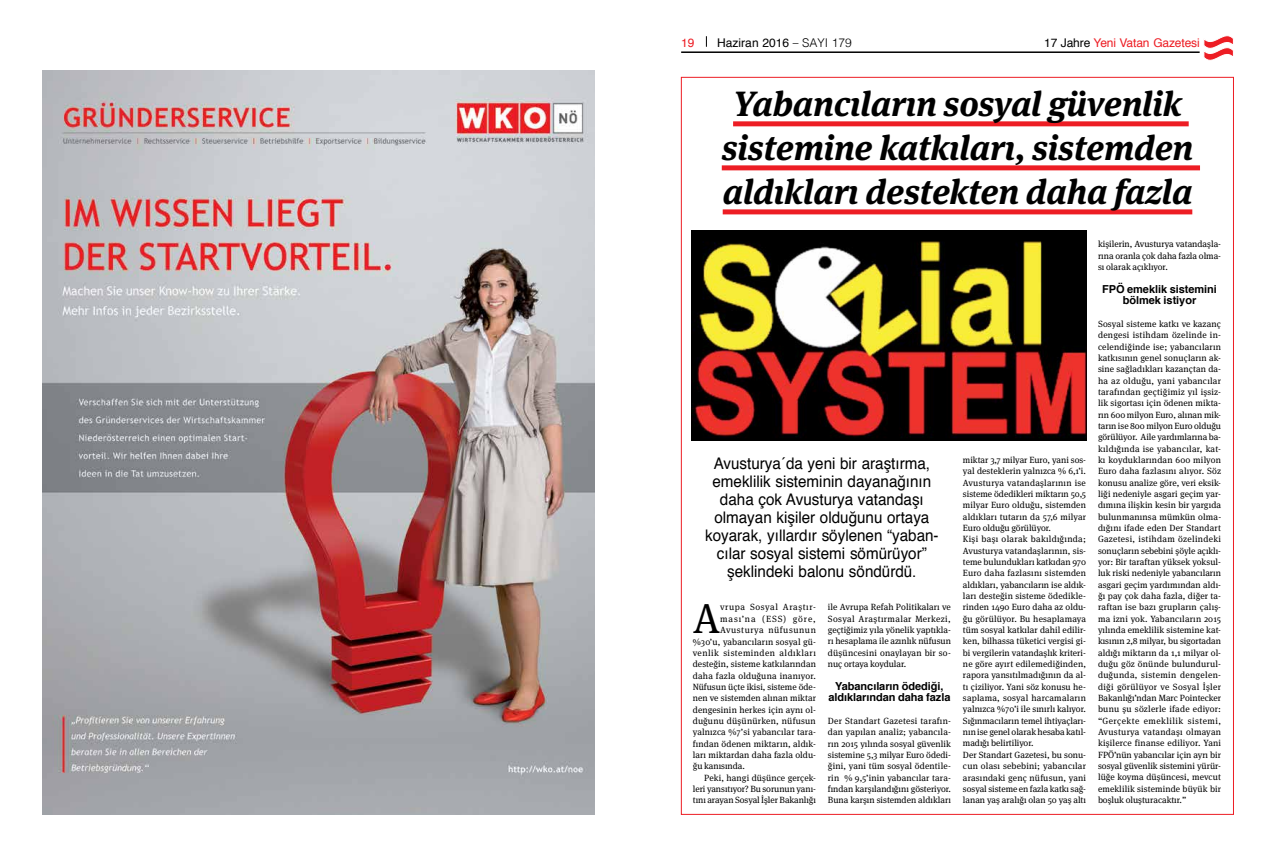
<style>
.page{position:relative;width:1276px;height:851px;background:#fff}
.page>*{position:absolute;margin:0;border:0;box-sizing:border-box;transform-origin:0 0}
.t1{font:41.9px "Meta Serif Pro";color:#000}
.t2{font:italic 700 35px/44px "Meta Serif Pro";letter-spacing:-.005em;color:#000;text-align:center}
.t3{font:16px/18px "Helvetica";color:#000;text-align:center;scale:.95 1}
.t4{font:12px "Helvetica";letter-spacing:-.01em;color:#ed1d24}
.t5{font:12px "Helvetica";color:#000}
.t6{font:700 11px/11.3px "Helvetica";letter-spacing:-.005em;color:#000;text-align:center}
.t7{font:9px/11.3px "Meta Serif Pro";letter-spacing:.005em;color:#000;text-align:justify}
.t8{font:9px "Meta Serif Pro";letter-spacing:.05em;color:#000}
.t9{font:9px "Meta Serif Pro";letter-spacing:.06em;color:#000}
.t10{font:9px "Meta Serif Pro";letter-spacing:.055em;color:#000}
.t11{font:9px "Meta Serif Pro";letter-spacing:.095em;color:#000}
.s1{font-family:"Meta Serif Pro";font-style:italic}
.s2{font-weight:300}
.s3{color:#000}
</style>
<div class="page">
<hr style="left:681px;top:51px;width:518px;height:2px;background:#000">
<svg style="left:1204px;top:35px;width:29px;height:26px"></svg>
<div style="left:733px;top:121px;width:455px;height:5px;background:#ed1d24"></div>
<div style="left:722px;top:165px;width:478px;height:5px;background:#ed1d24"></div>
<div style="left:722px;top:209px;width:470px;height:5px;background:#ed1d24"></div>
<img style="left:692px;top:230px;width:394px;height:210px">
<img style="left:42px;top:71px;width:553px;height:743px">
<h3 class="t4" style="left:681px;top:33px;width:15px">19</h3>
<h3 class="t5" style="left:717px;top:33px;width:136px">Haziran 2016 <span class="s1">–</span> <span class="s2">SAYI 179</span></h3>
<h3 class="t4" style="left:1044px;top:33px;width:157px"><span class="s3">17 Jahre</span> Yeni Vatan Gazetesi</h3>
<h2 class="t2" style="left:722px;top:79px;width:473px">Yabancıların sosyal güvenlik sistemine katkıları, sistemden aldıkları destekten daha fazla</h2>
<h3 class="t3" style="left:705px;top:454px;width:247px">Avusturya´da yeni bir araştırma, emeklilik sisteminin dayanağının daha çok Avusturya vatandaşı olmayan kişiler olduğunu ortaya koyarak, yıllardır söylenen “yaban&shy;cılar sosyal sistemi sömürüyor” şeklindeki balonu söndürdü.</h3>
<h1 class="t1" style="left:693px;top:588px;width:29px">A</h1>
<p class="t9" style="left:720px;top:600px;width:97px">vrupa Sosyal Araştır-</p>
<p class="t11" style="left:720px;top:612px;width:97px">ması’na (ESS) göre,</p>
<p class="t10" style="left:720px;top:623px;width:97px">Avusturya nüfusunun</p>
<p class="t7" style="left:693px;top:635px;width:125px">%30’u, yabancıların sosyal gü-</p>
<p class="t8" style="left:693px;top:646px;width:125px">venlik sisteminden aldıkları</p>
<p class="t7" style="left:693px;top:657px;width:125px">desteğin, sisteme katkılarından</p>
<p class="t7" style="left:693px;top:669px;width:124px">daha fazla olduğuna inanıyor.</p>
<p class="t7" style="left:693px;top:680px;width:125px">Nüfusun üçte ikisi, sisteme öde-</p>
<p class="t7" style="left:693px;top:691px;width:125px">nen ve sistemden alınan miktar</p>
<p class="t7" style="left:693px;top:703px;width:125px">dengesinin herkes için aynı ol-</p>
<p class="t7" style="left:693px;top:714px;width:124px">duğunu düşünürken, nüfusun</p>
<p class="t7" style="left:693px;top:725px;width:125px">yalnızca %7’si yabancılar tara-</p>
<p class="t7" style="left:693px;top:737px;width:125px">fından ödenen miktarın, aldık-</p>
<p class="t7" style="left:693px;top:748px;width:125px">ları miktardan daha fazla oldu-</p>
<p class="t7" style="left:693px;top:759px;width:54px">ğu kanısında.</p>
<p class="t7" style="left:704px;top:771px;width:113px">Peki, hangi düşünce gerçek-</p>
<p class="t7" style="left:693px;top:782px;width:125px">leri yansıtıyor? Bu sorunun yanı-</p>
<p class="t7" style="left:693px;top:793px;width:125px">tını arayan Sosyal İşler Bakanlığı</p>
<p class="t7" style="left:828px;top:601px;width:125px">ile Avrupa Refah Politikaları ve Sosyal Araştırmalar Merkezi, geçtiğimiz yıla yönelik yaptıkla&shy;rı hesaplama ile azınlık nüfusun düşüncesini onaylayan bir so&shy;nuç ortaya koydular.</p>
<p class="t6" style="left:828px;top:680px;width:124px">Yabancıların ödediği, aldıklarından daha fazla</p>
<p class="t7" style="left:828px;top:714px;width:125px">Der Standart Gazetesi tarafın&shy;dan yapılan analiz; yabancıla&shy;rın 2015 yılında sosyal güvenlik sistemine 5,3 milyar Euro ödedi&shy;ğini, yani tüm sosyal ödentile&shy;rin % 9,5’inin yabancılar tara&shy;fından karşılandığını gösteriyor.<br>Buna karşın sistemden aldıkları</p>
<p class="t7" style="left:963px;top:453px;width:125px;text-align:left">miktar 3,7 milyar Euro, yani sos&shy;yal desteklerin yalnızca % 6,1’i.<br>Avusturya vatandaşlarının ise sisteme ödedikleri miktarın 50,5 milyar Euro olduğu, sistemden aldıkları tutarın da 57,6 milyar<br>Euro olduğu görülüyor.<br>Kişi başı olarak bakıldığında;<br>Avusturya vatandaşlarının, sis&shy;teme bulundukları katkıdan 970<br>Euro daha fazlasını sistemden aldıkları, yabancıların ise aldık&shy;ları desteğin sisteme ödedikle&shy;rinden 1490 Euro daha az oldu&shy;ğu görülüyor. Bu hesaplamaya tüm sosyal katkılar dahil edilir&shy;ken, bilhassa tüketici vergisi gi&shy;bi vergilerin vatandaşlık kriteri&shy;ne göre ayırt edilemediğinden, rapora yansıtılmadığının da al&shy;tı çiziliyor. Yani söz konusu he&shy;saplama, sosyal harcamaların yalnızca %70’i ile sınırlı kalıyor.<br>Sığınmacıların temel ihtiyaçları&shy;nın ise genel olarak hesaba katıl&shy;madığı belirtiliyor.<br>Der Standart Gazetesi, bu sonu&shy;cun olası sebebini; yabancılar arasındaki genç nüfusun, yani sosyal sisteme en fazla katkı sağ&shy;lanan yaş aralığı olan 50 yaş altı</p>
<p class="t7" style="left:1098px;top:238px;width:125px">kişilerin, Avusturya vatandaşla&shy;rına oranla çok daha fazla olma&shy;sı olarak açıklıyor.</p>
<p class="t6" style="left:1102px;top:283px;width:116px">FPÖ emeklik sistemini bölmek istiyor</p>
<p class="t7" style="left:1098px;top:317px;width:125px">Sosyal sisteme katkı ve kazanç dengesi istihdam özelinde in&shy;celendiğinde ise; yabancıların katkısının genel sonuçların ak&shy;sine sağladıkları kazançtan da&shy;ha az olduğu, yani yabancılar tarafından geçtiğimiz yıl işsiz&shy;lik sigortası için ödenen mikta&shy;rın 600 milyon Euro, alınan mik&shy;tarın ise 800 milyon Euro olduğu görülüyor. Aile yardımlarına ba&shy;kıldığında ise yabancılar, kat&shy;kı koyduklarından 600 milyon Euro daha fazlasını alıyor. Söz konusu analize göre, veri eksik&shy;liği nedeniyle asgari geçim yar&shy;dımına ilişkin kesin bir yargıda bulunmanınsa mümkün olma&shy;dığını ifade eden Der Standart Gazetesi, istihdam özelindeki sonuçların sebebini şöyle açıklı&shy;yor: Bir taraftan yüksek yoksul&shy;luk riski nedeniyle yabancıların asgari geçim yardımından aldı&shy;ğı pay çok daha fazla, diğer ta&shy;raftan ise bazı grupların çalış&shy;ma izni yok. Yabancıların 2015 yılında emeklilik sistemine kat&shy;kısının 2,8 milyar, bu sigortadan aldığı miktarın da 1,1 milyar ol&shy;duğu göz önünde bulundurul&shy;duğunda, sistemin dengelen&shy;diği görülüyor ve Sosyal İşler Bakanlığı’ndan Marc Pointecker bunu şu sözlerle ifade ediyor: “Gerçekte emeklilik sistemi, Avusturya vatandaşı olmayan kişilerce finanse ediliyor. Yani FPÖ’nün yabancılar için ayrı bir sosyal güvenlik sistemini yürür&shy;lüğe koyma düşüncesi, mevcut emeklilik sisteminde büyük bir boşluk oluşturacaktır.”</p>
</div>
